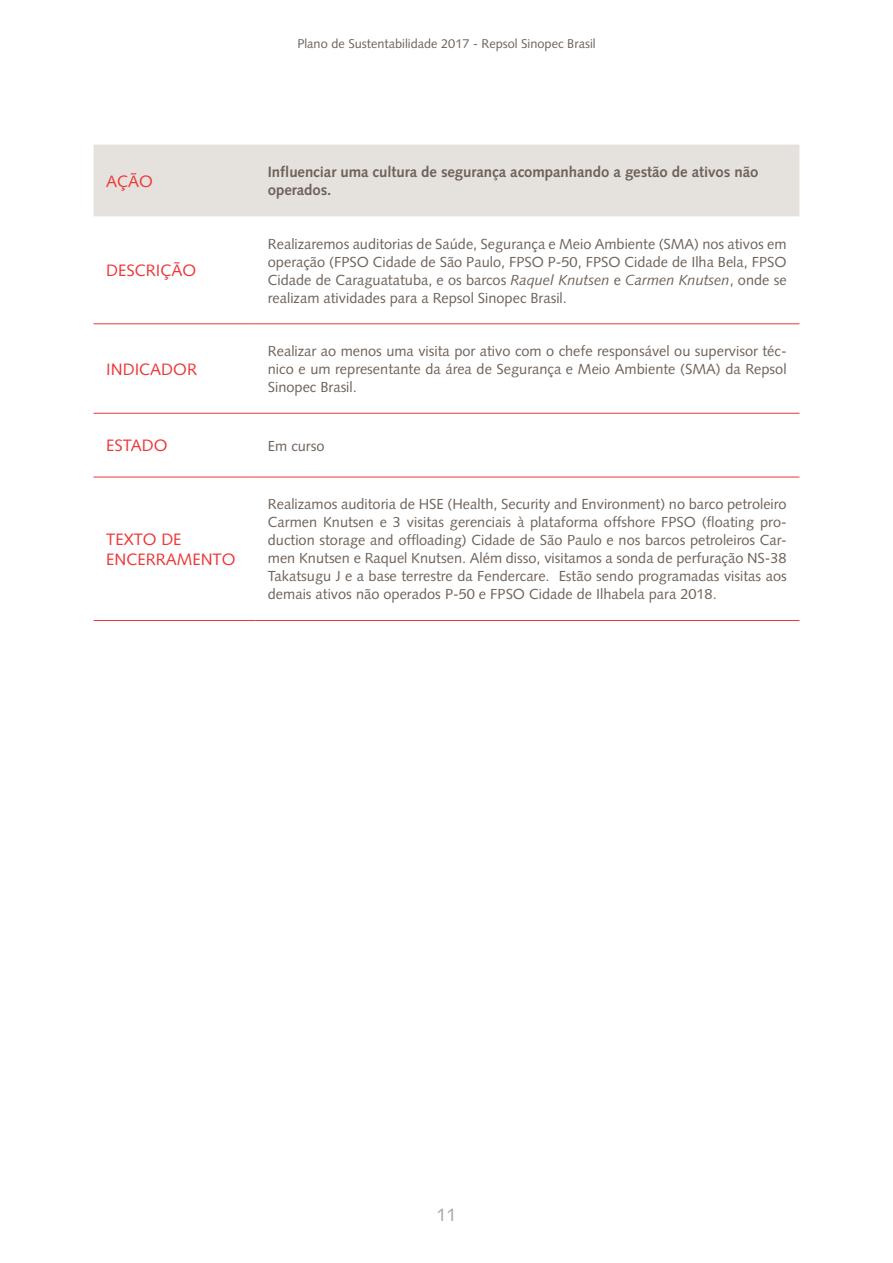
<style>
.page{position:relative;width:893px;height:1263px;background:#fff}
.page>*{position:absolute;margin:0;border:0;box-sizing:border-box;transform-origin:0 0}
.t1{font:18px "Syntax LT Std";color:#aca29a}
.t2{font:16.5px/19.8px "Syntax LT Std";color:#ee3637}
.t3{font:700 15px/18px "Syntax LT Std";letter-spacing:-.005em;color:#6e6259}
.t4{font:14.55px/18px "Syntax LT Std";color:#6e6259;text-align:justify}
.t5{font:12.75px "Syntax LT Std";color:#6e6259}
.s1{font-style:italic}
</style>
<div class="page">
<div style="left:94px;top:145px;width:705px;height:71px;background:#e5e2de"></div>
<hr style="left:94px;top:323px;width:161px;height:1px;background:#ee3637">
<hr style="left:255px;top:323px;width:544px;height:1px;background:#ee3637">
<hr style="left:94px;top:413px;width:161px;height:1px;background:#ee3637">
<hr style="left:94px;top:477px;width:161px;height:1px;background:#ee3637">
<hr style="left:94px;top:620px;width:161px;height:1px;background:#ee3637">
<hr style="left:255px;top:413px;width:544px;height:1px;background:#ee3637">
<hr style="left:255px;top:477px;width:544px;height:1px;background:#ee3637">
<hr style="left:255px;top:620px;width:544px;height:1px;background:#ee3637">
<p class="t5" style="left:297px;top:36px;width:300px">Plano de Sustentabilidade 2017 - Repsol Sinopec Brasil</p>
<p class="t2" style="left:106px;top:171px;width:44px">Ação</p>
<p class="t3" style="left:268px;top:163px;width:492px">Influenciar uma cultura de segurança acompanhando a gestão de ativos não operados.</p>
<p class="t2" style="left:106px;top:261px;width:21px">Descri</p>
<p class="t2" style="left:160px;top:261px;width:33px">ção</p>
<p class="t2" style="left:106px;top:359px;width:92px">INDICADOR</p>
<p class="t4" style="left:268px;top:235px;width:520px">Realizaremos auditorias de Saúde, Segurança e Meio Ambiente (SMA) nos ativos em operação (FPSO Cidade de São Paulo, FPSO P-50, FPSO Cidade de Ilha Bela, FPSO Cidade de Caraguatatuba, e os barcos <span class="s1">Raquel Knutsen</span> e <span class="s1">Carmen Knutsen</span>, onde se realizam atividades para a Repsol Sinopec Brasil.</p>
<p class="t4" style="left:268px;top:342px;width:520px">Realizar ao menos uma visita por ativo com o chefe responsável ou supervisor téc&shy;nico e um representante da área de Segurança e Meio Ambiente (SMA) da Repsol Sinopec Brasil.</p>
<p class="t2" style="left:106px;top:436px;width:11px">estado</p>
<p class="t4" style="left:268px;top:437px;width:58px">Em curso</p>
<p class="t2" style="left:106px;top:529px;width:66px">texto de encerramento</p>
<p class="t4" style="left:268px;top:495px;width:520px">Realizamos auditoria de HSE (Health, Security and Environment) no barco petroleiro Carmen Knutsen e 3 visitas gerenciais à plataforma offshore FPSO (floating pro&shy;duction storage and offloading) Cidade de São Paulo e nos barcos petroleiros Car&shy;men Knutsen e Raquel Knutsen. Além disso, visitamos a sonda de perfuração NS-38<br>Takatsugu J e a base terrestre da Fendercare. Estão sendo programadas visitas aos demais ativos não operados P-50 e FPSO Cidade de Ilhabela para 2018.</p>
<p class="t1" style="left:436px;top:1204px;width:22px">11</p>
</div>
